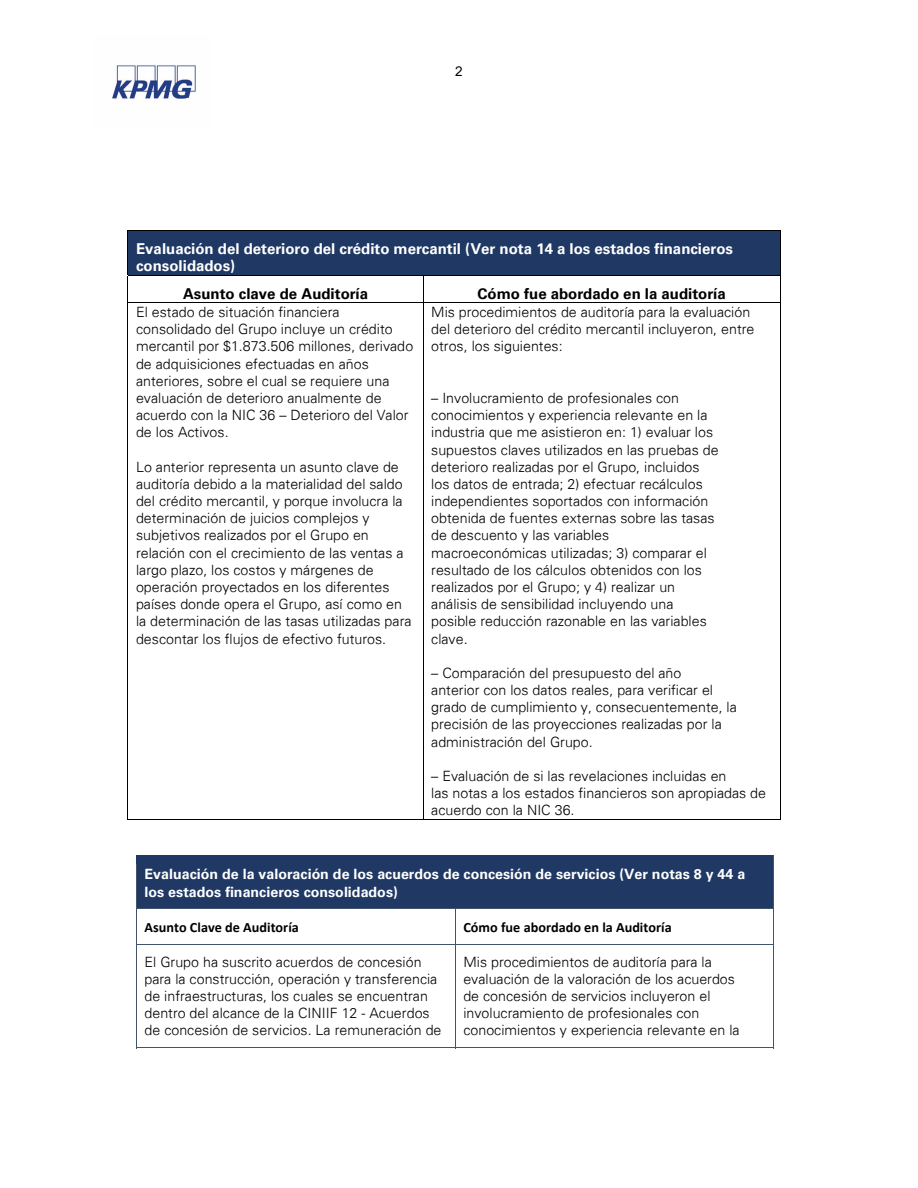
<style>
.page{position:relative;width:918px;height:1188px;background:#fff}
.page>*{position:absolute;margin:0;border:0;box-sizing:border-box;transform-origin:0 0}
.t1{font:700 15px/17.9px "Univers 65";color:#fff}
.t2{font:700 15px "Univers 65";color:#000}
.t3{font:300 14.25px/17.2px "Univers 45";color:#000}
.t4{font:700 14.25px/18px "Univers 65";color:#fff}
.t5{font:700 14.25px "Calibri";color:#000}
.t6{font:13.5px "Arial";color:#000}
</style>
<div class="page">
<img style="left:112px;top:65px;width:84px;height:34px">
<div style="left:128px;top:230px;width:652px;height:45px;background:#1f3864"></div>
<hr style="left:128px;top:230px;width:653px;height:1px;background:#000">
<hr style="left:128px;top:230px;width:1px;height:45px;background:#000">
<hr style="left:780px;top:230px;width:1px;height:45px;background:#000">
<hr style="left:128px;top:275px;width:653px;height:1px;background:#000">
<svg style="left:423px;top:276px;width:1px;height:27px"></svg>
<svg style="left:780px;top:276px;width:1px;height:27px"></svg>
<hr style="left:128px;top:303px;width:653px;height:1px;background:#000">
<hr style="left:128px;top:303px;width:1px;height:517px;background:#000">
<hr style="left:128px;top:819px;width:295px;height:1px;background:#000">
<hr style="left:423px;top:303px;width:1px;height:517px;background:#000">
<hr style="left:424px;top:819px;width:356px;height:1px;background:#000">
<hr style="left:780px;top:303px;width:1px;height:517px;background:#000">
<div style="left:145px;top:864px;width:620px;height:18px;background:#1f3864"></div>
<div style="left:145px;top:882px;width:620px;height:18px;background:#1f3864"></div>
<div style="left:136px;top:856px;width:638px;height:8px;background:#1f3864"></div>
<div style="left:136px;top:900px;width:638px;height:9px;background:#1f3864"></div>
<hr style="left:136px;top:864px;width:1px;height:45px;background:#44546a">
<hr style="left:774px;top:864px;width:1px;height:45px;background:#44546a">
<hr style="left:136px;top:909px;width:319px;height:1px;background:#44546a">
<hr style="left:455px;top:909px;width:319px;height:1px;background:#44546a">
<svg style="left:136px;top:910px;width:1px;height:43px"></svg>
<hr style="left:136px;top:944px;width:319px;height:1px;background:#44546a">
<svg style="left:455px;top:910px;width:1px;height:43px"></svg>
<hr style="left:455px;top:944px;width:319px;height:1px;background:#44546a">
<hr style="left:136px;top:953px;width:1px;height:95px;background:#44546a">
<hr style="left:136px;top:1047px;width:319px;height:1px;background:#44546a">
<hr style="left:455px;top:953px;width:1px;height:95px;background:#44546a">
<hr style="left:455px;top:1047px;width:319px;height:1px;background:#44546a">
<hr style="left:774px;top:953px;width:1px;height:95px;background:#44546a">
<p class="t6" style="left:455px;top:64px;width:9px">2</p>
<p class="t1" style="left:136px;top:239px;width:598px">Evaluación del deterioro del crédito mercantil (Ver nota 14 a los estados financieros consolidados)</p>
<p class="t2" style="left:183px;top:285px;width:187px">Asunto clave de Auditoría</p>
<p class="t2" style="left:478px;top:285px;width:250px">Cómo fue abordado en la auditoría</p>
<p class="t3" style="left:136px;top:303px;width:279px">El estado de situación financiera consolidado del Grupo incluye un crédito mercantil por $1.873.506 millones, derivado de adquisiciones efectuadas en años anteriores, sobre el cual se requiere una evaluación de deterioro anualmente de acuerdo con la NIC 36 – Deterioro del Valor de los Activos.</p>
<p class="t3" style="left:136px;top:458px;width:277px">Lo anterior representa un asunto clave de auditoría debido a la materialidad del saldo del crédito mercantil, y porque involucra la determinación de juicios complejos y subjetivos realizados por el Grupo en relación con el crecimiento de las ventas a largo plazo, los costos y márgenes de operación proyectados en los diferentes países donde opera el Grupo, así como en la determinación de las tasas utilizadas para descontar los flujos de efectivo futuros.</p>
<p class="t3" style="left:431px;top:303px;width:325px">Mis procedimientos de auditoría para la evaluación del deterioro del crédito mercantil incluyeron, entre otros, los siguientes:</p>
<p class="t3" style="left:431px;top:389px;width:289px">– Involucramiento de profesionales con conocimientos y experiencia relevante en la industria que me asistieron en: 1) evaluar los supuestos claves utilizados en las pruebas de deterioro realizadas por el Grupo, incluidos los datos de entrada; 2) efectuar recálculos independientes soportados con información obtenida de fuentes externas sobre las tasas de descuento y las variables macroeconómicas utilizadas; 3) comparar el resultado de los cálculos obtenidos con los realizados por el Grupo; y 4) realizar un análisis de sensibilidad incluyendo una posible reducción razonable en las variables clave.</p>
<p class="t3" style="left:431px;top:664px;width:307px">– Comparación del presupuesto del año<br>anterior con los datos reales, para verificar el grado de cumplimiento y, consecuentemente, la precisión de las proyecciones realizadas por la administración del Grupo.</p>
<p class="t3" style="left:431px;top:767px;width:336px">– Evaluación de si las revelaciones incluidas en<br>las notas a los estados financieros son apropiadas de acuerdo con la NIC 36.</p>
<p class="t4" style="left:145px;top:865px;width:602px">Evaluación de la valoración de los acuerdos de concesión de servicios (Ver notas 8 y 44 a los estados financieros consolidados)</p>
<p class="t5" style="left:145px;top:921px;width:156px">Asunto Clave de Auditoría</p>
<p class="t5" style="left:463px;top:921px;width:210px">Cómo fue abordado en la Auditoría</p>
<p class="t3" style="left:145px;top:953px;width:299px">El Grupo ha suscrito acuerdos de concesión para la construcción, operación y transferencia de infraestructuras, los cuales se encuentran dentro del alcance de la CINIIF 12 - Acuerdos de concesión de servicios. La remuneración de</p>
<p class="t3" style="left:463px;top:953px;width:278px">Mis procedimientos de auditoría para la evaluación de la valoración de los acuerdos de concesión de servicios incluyeron el involucramiento de profesionales con conocimientos y experiencia relevante en la</p>
</div>
